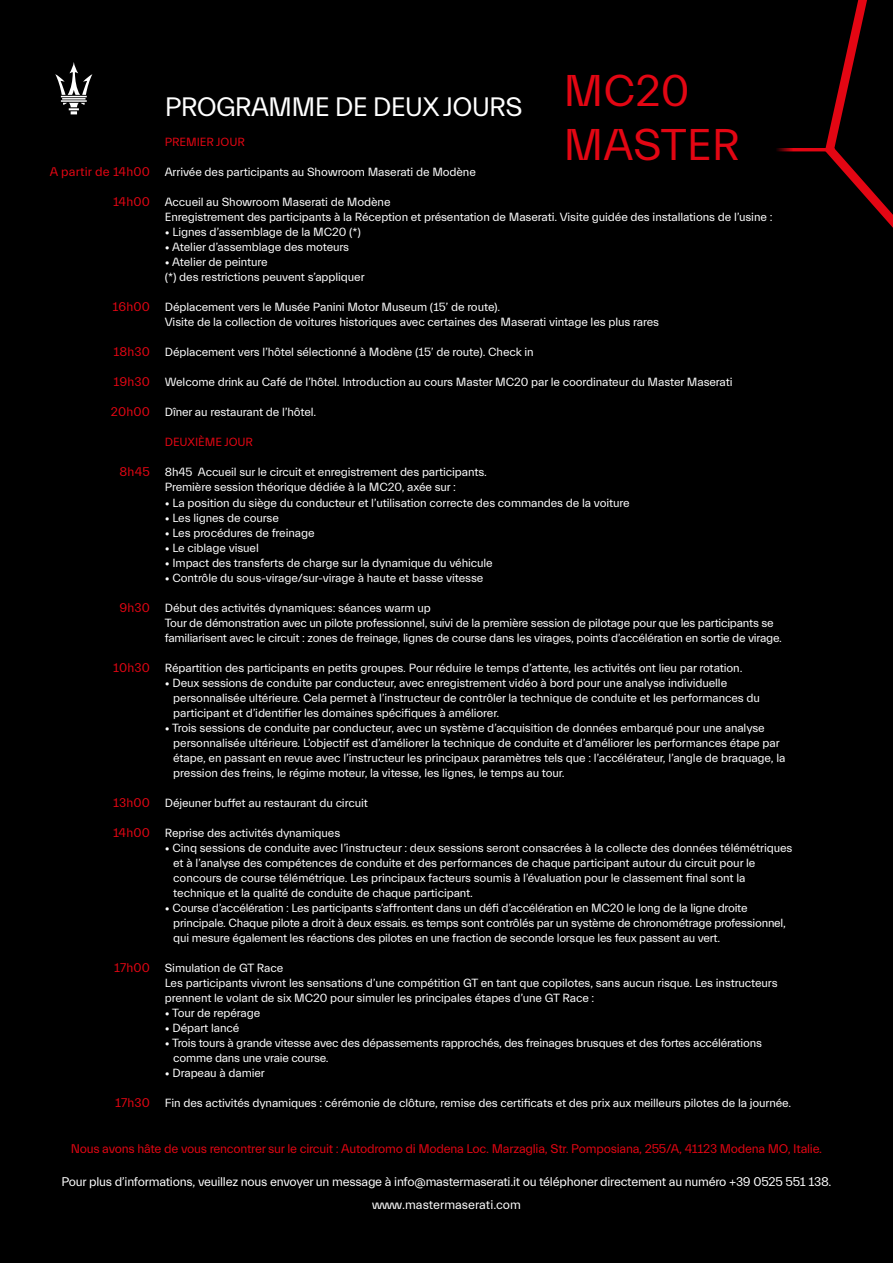
<style>
.page{position:relative;width:893px;height:1263px;background:#000}
.page>*{position:absolute;margin:0;border:0;box-sizing:border-box;transform-origin:0 0}
.t1{font:45px/54.3px "Everett";color:#e30613}
.t2{font:27px "Everett";letter-spacing:-.03em;color:#fff}
.t3{font:12.75px "Everett";letter-spacing:-.02em;color:#e30613}
.t4{font:12.75px/22.8px "Everett";letter-spacing:-.02em;color:#fff;text-align:center}
.t5{font:12.75px "Everett";letter-spacing:.01em;color:#e30613}
.t6{font:12px/15px "Everett";letter-spacing:-.01em;color:#fff}
.t7{font:12px "Everett";letter-spacing:-.01em;color:#e30613}
</style>
<div class="page">
<hr style="left:775px;top:148px;width:55px;height:3px;background:#e30613">
<div style="left:820px;top:0;width:73px;height:481px;background:#000"></div>
<svg style="left:55px;top:62px;width:37px;height:52px;background:#3d3d3d"></svg>
<h1 class="t1" style="left:563px;top:64px;width:178px">MC20<br>MASTER</h1>
<h2 class="t2" style="left:165px;top:93px;width:359px">PROGRAMME DE DEUX JOURS</h2>
<p class="t7" style="left:165px;top:136px;width:82px">PREMIER JOUR</p>
<p class="t6" style="left:165px;top:165px;width:313px">Arrivée des participants au Showroom Maserati de Modène</p>
<p class="t6" style="left:165px;top:195px;width:609px">Accueil au Showroom Maserati de Modène<br>Enregistrement des participants à la Réception et présentation de Maserati. Visite guidée des installations de l’usine :</p>
<p class="t6" style="left:165px;top:225px;width:198px">• Lignes d’assemblage de la MC20 (*)</p>
<p class="t6" style="left:165px;top:240px;width:186px">• Atelier d’assemblage des moteurs</p>
<p class="t6" style="left:165px;top:255px;width:201px">• Atelier de peinture<br>(*) des restrictions peuvent s’appliquer</p>
<p class="t6" style="left:165px;top:300px;width:496px">Déplacement vers le Musée Panini Motor Museum (15’ de route).<br>Visite de la collection de voitures historiques avec certaines des Maserati vintage les plus rares</p>
<p class="t6" style="left:165px;top:345px;width:370px">Déplacement vers l’hôtel sélectionné à Modène (15’ de route). Check in</p>
<p class="t6" style="left:165px;top:375px;width:569px">Welcome drink au Café de l’hôtel. Introduction au cours Master MC20 par le coordinateur du Master Maserati</p>
<p class="t6" style="left:165px;top:405px;width:153px">Dîner au restaurant de l’hôtel.</p>
<p class="t7" style="left:165px;top:436px;width:90px">DEUXIÈME JOUR</p>
<p class="t6" style="left:165px;top:465px;width:324px">8h45 Accueil sur le circuit et enregistrement des participants.<br>Première session théorique dédiée à la MC20, axée sur :</p>
<p class="t6" style="left:165px;top:495px;width:466px">• La position du siège du conducteur et l’utilisation correcte des commandes de la voiture</p>
<p class="t6" style="left:165px;top:510px;width:116px">• Les lignes de course</p>
<p class="t6" style="left:165px;top:525px;width:151px">• Les procédures de freinage</p>
<p class="t6" style="left:165px;top:540px;width:96px">• Le ciblage visuel</p>
<p class="t6" style="left:165px;top:555px;width:329px">• Impact des transferts de charge sur la dynamique du véhicule</p>
<p class="t6" style="left:165px;top:570px;width:320px">• Contrôle du sous-virage/sur-virage à haute et basse vitesse</p>
<p class="t6" style="left:165px;top:600px;width:619px">Début des activités dynamiques: séances warm up<br>Tour de démonstration avec un pilote professionnel, suivi de la première session de pilotage pour que les participants se familiarisent avec le circuit : zones de freinage, lignes de course dans les virages, points d’accélération en sortie de virage.</p>
<p class="t6" style="left:165px;top:660px;width:579px">Répartition des participants en petits groupes. Pour réduire le temps d’attente, les activités ont lieu par rotation.</p>
<p class="t6" style="left:173px;top:675px;width:588px;text-indent:-9px">• Deux sessions de conduite par conducteur, avec enregistrement vidéo à bord pour une analyse individuelle personnalisée ultérieure. Cela permet à l’instructeur de contrôler la technique de conduite et les performances du participant et d’identifier les domaines spécifiques à améliorer.</p>
<p class="t6" style="left:173px;top:720px;width:614px;text-indent:-9px">• Trois sessions de conduite par conducteur, avec un système d’acquisition de données embarqué pour une analyse personnalisée ultérieure. L’objectif est d’améliorer la technique de conduite et d’améliorer les performances étape par étape, en passant en revue avec l’instructeur les principaux paramètres tels que : l’accélérateur, l’angle de braquage, la pression des freins, le régime moteur, la vitesse, les lignes, le temps au tour.</p>
<p class="t6" style="left:165px;top:795px;width:205px">Déjeuner buffet au restaurant du circuit</p>
<p class="t6" style="left:165px;top:825px;width:177px">Reprise des activités dynamiques</p>
<p class="t6" style="left:173px;top:840px;width:621px;text-indent:-9px">• Cinq sessions de conduite avec l’instructeur : deux sessions seront consacrées à la collecte des données télémétriques et à l’analyse des compétences de conduite et des performances de chaque participant autour du circuit pour le concours de course télémétrique. Les principaux facteurs soumis à l’évaluation pour le classement final sont la technique et la qualité de conduite de chaque participant.</p>
<p class="t6" style="left:173px;top:900px;width:614px;text-indent:-9px">• Course d’accélération : Les participants s’affrontent dans un défi d’accélération en MC20 le long de la ligne droite principale. Chaque pilote a droit à deux essais. es temps sont contrôlés par un système de chronométrage professionnel, qui mesure également les réactions des pilotes en une fraction de seconde lorsque les feux passent au vert.</p>
<p class="t6" style="left:165px;top:960px;width:614px">Simulation de GT Race<br>Les participants vivront les sensations d’une compétition GT en tant que copilotes, sans aucun risque. Les instructeurs prennent le volant de six MC20 pour simuler les principales étapes d’une GT Race :</p>
<p class="t6" style="left:165px;top:1005px;width:97px">• Tour de repérage</p>
<p class="t6" style="left:165px;top:1020px;width:76px">• Départ lancé</p>
<p class="t6" style="left:173px;top:1035px;width:590px;text-indent:-9px">• Trois tours à grande vitesse avec des dépassements rapprochés, des freinages brusques et des fortes accélérations comme dans une vraie course.</p>
<p class="t6" style="left:165px;top:1065px;width:102px">• Drapeau à damier</p>
<p class="t6" style="left:165px;top:1095px;width:628px">Fin des activités dynamiques : cérémonie de clôture, remise des certificats et des prix aux meilleurs pilotes de la journée.</p>
<p class="t5" style="left:50px;top:165px;width:102px">A partir de 14h00</p>
<p class="t3" style="left:113px;top:195px;width:38px">14h00</p>
<p class="t3" style="left:113px;top:300px;width:39px">16h00</p>
<p class="t3" style="left:113px;top:345px;width:38px">18h30</p>
<p class="t3" style="left:114px;top:375px;width:38px">19h30</p>
<p class="t3" style="left:111px;top:405px;width:41px">20h00</p>
<p class="t3" style="left:120px;top:465px;width:32px">8h45</p>
<p class="t3" style="left:119px;top:600px;width:32px">9h30</p>
<p class="t3" style="left:113px;top:660px;width:38px">10h30</p>
<p class="t3" style="left:113px;top:795px;width:38px">13h00</p>
<p class="t3" style="left:113px;top:825px;width:38px">14h00</p>
<p class="t3" style="left:114px;top:960px;width:37px">17h00</p>
<p class="t3" style="left:115px;top:1095px;width:36px">17h30</p>
<p class="t3" style="left:71px;top:1142px;width:753px">Nous avons hâte de vous rencontrer sur le circuit : Autodromo di Modena Loc. Marzaglia, Str. Pomposiana, 255/A, 41123 Modena MO, Italie.</p>
<p class="t4" style="left:61px;top:1171px;width:772px">Pour plus d’informations, veuillez nous envoyer un message à info@mastermaserati.it ou téléphoner directement au numéro +39 0525 551 138. www.mastermaserati.com</p>
</div>
